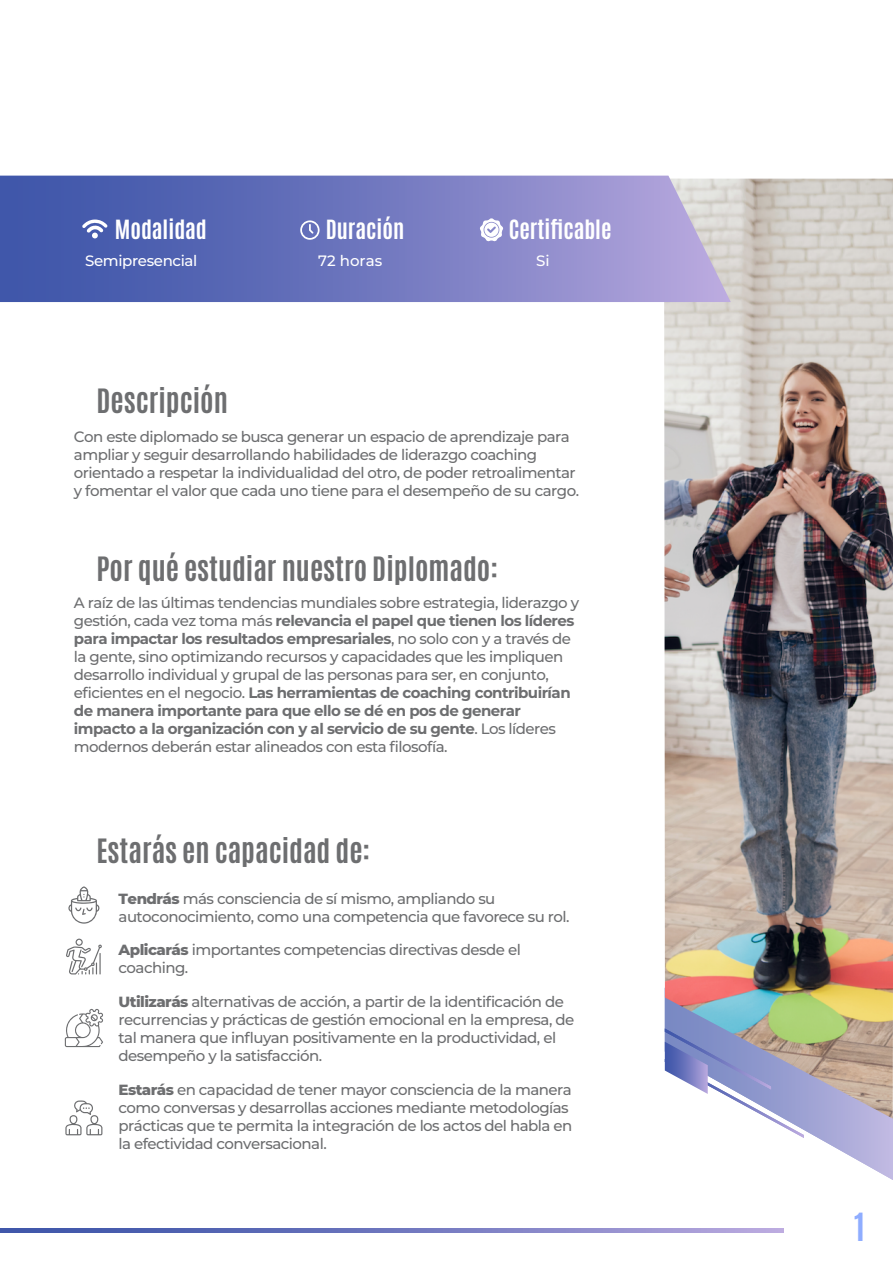
<style>
.page{position:relative;width:893px;height:1263px;background:#fff}
.page>*{position:absolute;margin:0;border:0;box-sizing:border-box;transform-origin:0 0}
.t1{font:700 33px "Antonio";color:#8fadff}
.t2{font:700 28.5px "Antonio";color:#6d6e70}
.t3{font:700 22.5px "Antonio";color:#fff}
.t4{font:500 15px/18px "Montserrat";letter-spacing:-.035em;color:#6d6e70}
.t5{font:500 15px "Montserrat";letter-spacing:-.025em;color:#fff}
.s1{font-weight:700}
.s2{font-weight:800}
</style>
<div class="page">
<svg style="left:68px;top:886px;width:32px;height:38px"></svg>
<svg style="left:66px;top:939px;width:36px;height:35px"></svg>
<svg style="left:64px;top:1009px;width:39px;height:38px"></svg>
<svg style="left:65px;top:1100px;width:37px;height:35px"></svg>
<svg style="left:804px;top:1118px;width:89px;height:62px"></svg>
<svg style="left:767px;top:1118px;width:37px;height:20px"></svg>
<img style="left:664px;top:179px;width:229px;height:939px">
<svg style="left:0;top:1228px;width:784px;height:4px;background:#7379c0"></svg>
<svg style="left:0;top:176px;width:731px;height:126px;background:#757cc0"></svg>
<svg style="left:82px;top:220px;width:26px;height:18px"></svg>
<svg style="left:300px;top:220px;width:20px;height:20px"></svg>
<svg style="left:480px;top:218px;width:23px;height:23px"></svg>
<h3 class="t3" style="left:115px;top:213px;width:94px">Modalidad</h3>
<p class="t5" style="left:85px;top:251px;width:114px">Semipresencial</p>
<h3 class="t3" style="left:326px;top:213px;width:80px">Duración</h3>
<p class="t5" style="left:318px;top:251px;width:65px">72 horas</p>
<p class="t5" style="left:536px;top:250px;width:15px">Si</p>
<h3 class="t3" style="left:509px;top:213px;width:104px">Certificable</h3>
<h2 class="t2" style="left:96px;top:380px;width:133px">Descripción</h2>
<p class="t4" style="left:74px;top:428px;width:507px">Con este diplomado se busca generar un espacio de aprendizaje para ampliar y seguir desarrollando habilidades de liderazgo coaching orientado a respetar la individualidad del otro, de poder retroalimentar y fomentar el valor que cada uno tiene para el desempeño de su cargo.</p>
<h2 class="t2" style="left:96px;top:548px;width:403px">Por qué estudiar nuestro Diplomado:</h2>
<p class="t4" style="left:74px;top:594px;width:507px">A raíz de las últimas tendencias mundiales sobre estrategia, liderazgo y gestión, cada vez toma más <span class="s1">relevancia el papel que tienen los líderes para impactar los resultados empresariales</span>, no solo con y a través de la gente, sino optimizando recursos y capacidades que les impliquen desarrollo individual y grupal de las personas para ser, en conjunto, eficientes en el negocio. <span class="s1">Las herramientas de coaching contribuirían de manera importante para que ello se dé en pos de generar impacto a la organización con y al servicio de su gente</span>. Los líderes modernos deberán estar alineados con esta filosofía.</p>
<h2 class="t2" style="left:96px;top:830px;width:275px">Estarás en capacidad de:</h2>
<p class="t4" style="left:119px;top:889px;width:453px"><span class="s2">Tendrás</span> más consciencia de sí mismo, ampliando su autoconocimiento, como una competencia que favorece su rol.</p>
<p class="t4" style="left:119px;top:940px;width:404px"><span class="s2">Aplicarás</span> importantes competencias directivas desde el coaching.</p>
<p class="t4" style="left:119px;top:992px;width:457px"><span class="s2">Utilizarás</span> alternativas de acción, a partir de la identificación de recurrencias y prácticas de gestión emocional en la empresa, de tal manera que influyan positivamente en la productividad, el desempeño y la satisfacción.</p>
<p class="t4" style="left:119px;top:1080px;width:455px"><span class="s2">Estarás</span> en capacidad de tener mayor consciencia de la manera como conversas y desarrollas acciones mediante metodologías prácticas que te permita la integración de los actos del habla en la efectividad conversacional.</p>
<h1 class="t1" style="left:854px;top:1203px;width:12px">1</h1>
</div>
